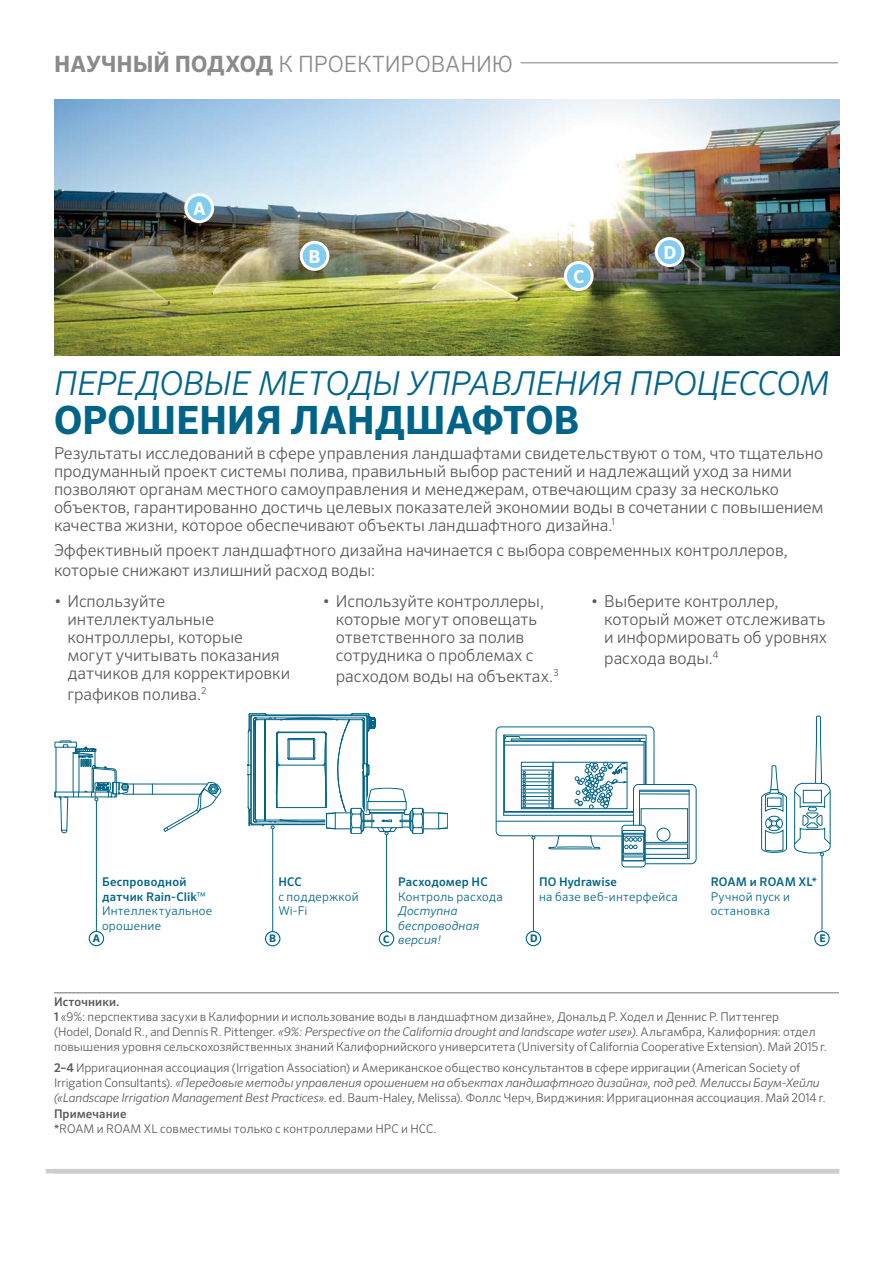
<style>
.page{position:relative;width:893px;height:1263px;background:#fff}
.page>*{position:absolute;margin:0;border:0;box-sizing:border-box;transform-origin:0 0}
.t1{font:700 39px "Sero Pro";letter-spacing:-.005em;color:#006488}
.t2{font:italic 300 33px "Sero Pro";letter-spacing:-.01em;color:#006488}
.t3{font:300 22.5px "Sero Pro";color:#8c8987}
.t4{font:700 18px "Sero Pro";color:#fff}
.t5{font:300 16.5px/18px "Sero Pro";letter-spacing:-.005em;color:#58595b}
.t6{font:300 12px/15px "Sero Pro";color:#58595b}
.t7{font:500 12px/14.4px "Sero Pro";letter-spacing:.015em;color:#006488}
.t8{font:300 12px/14.4px "Sero Pro";letter-spacing:.025em;color:#006488}
.t9{font:italic 300 12px/14.4px "Sero Pro";letter-spacing:.015em;color:#006488}
.t10{font:500 12px "Sero Pro";letter-spacing:-.005em;color:#006488}
.t11{font:700 10.5px "Sero Pro";color:#006488}
.s1{font-weight:700}
.s2{font-weight:300}
.s3{font-weight:500}
.s4{font-style:italic}
</style>
<div class="page">
<hr style="left:46px;top:1169px;width:793px;height:4px;background:#cfcdcb">
<hr style="left:521px;top:62px;width:317px;height:2px;background:#aca9a7">
<hr style="left:96px;top:801px;width:1px;height:140px;background:#006488">
<img style="left:54px;top:100px;width:785px;height:256px">
<hr style="left:54px;top:992px;width:785px;height:1px;background:#716f6c">
<svg style="left:54px;top:740px;width:167px;height:93px"></svg>
<hr style="left:533px;top:839px;width:1px;height:92px;background:#006488">
<hr style="left:822px;top:856px;width:1px;height:75px;background:#006488">
<svg style="left:248px;top:713px;width:200px;height:234px"></svg>
<div style="left:496px;top:727px;width:158px;height:109px;border:1px solid #006488;border-radius:5px"></div>
<hr style="left:496px;top:821px;width:158px;height:1px;background:#006488">
<div style="left:503px;top:735px;width:143px;height:80px;border:1px solid #006488"></div>
<svg style="left:548px;top:835px;width:52px;height:14px"></svg>
<hr style="left:504px;top:812px;width:142px;height:1px;background:#006488">
<div style="left:644px;top:741px;width:2px;height:46px;border:1px solid #006488"></div>
<svg style="left:504px;top:735px;width:141px;height:77px"></svg>
<div style="left:633px;top:784px;width:63px;height:80px;background:#fff;border-radius:5px"></div>
<div style="left:633px;top:784px;width:63px;height:80px;border:1px solid #006488;border-radius:5px"></div>
<div style="left:639px;top:790px;width:50px;height:69px;border:1px solid #006488"></div>
<hr style="left:639px;top:791px;width:50px;height:1px;background:#006488">
<hr style="left:639px;top:794px;width:50px;height:1px;background:#006488">
<div style="left:641px;top:808px;width:47px;height:34px;border:1px solid #006488"></div>
<div style="left:643px;top:844px;width:45px;height:15px;border:1px solid #006488"></div>
<hr style="left:643px;top:848px;width:45px;height:1px;background:#006488">
<hr style="left:643px;top:854px;width:45px;height:1px;background:#006488">
<div style="left:657px;top:828px;width:13px;height:13px;border:1px solid #006488;border-radius:50%"></div>
<svg style="left:622px;top:825px;width:23px;height:42px"></svg>
<div style="left:622px;top:825px;width:23px;height:42px;border:1px solid #006488;border-radius:3px"></div>
<div style="left:622px;top:830px;width:23px;height:31px;border:1px solid #006488"></div>
<svg style="left:623px;top:833px;width:21px;height:28px"></svg>
<svg style="left:761px;top:765px;width:26px;height:88px"></svg>
<svg style="left:794px;top:715px;width:37px;height:141px"></svg>
<div style="left:803px;top:790px;width:19px;height:13px;border:1px solid #006488"></div>
<div style="left:186px;top:195px;width:27px;height:27px;background:#81cdf2;border-radius:50%"></div>
<div style="left:184px;top:193px;width:30px;height:30px;border:3px solid #fff;border-radius:50%"></div>
<div style="left:301px;top:242px;width:27px;height:27px;background:#81cdf2;border-radius:50%"></div>
<div style="left:300px;top:241px;width:29px;height:30px;border:3px solid #fff;border-radius:50%"></div>
<div style="left:565px;top:263px;width:27px;height:27px;background:#81cdf2;border-radius:50%"></div>
<div style="left:564px;top:261px;width:30px;height:30px;border:3px solid #fff;border-radius:50%"></div>
<div style="left:656px;top:239px;width:27px;height:27px;background:#81cdf2;border-radius:50%"></div>
<div style="left:655px;top:237px;width:29px;height:30px;border:3px solid #fff;border-radius:50%"></div>
<div style="left:89px;top:931px;width:15px;height:15px;background:#fff;border-radius:50%"></div>
<div style="left:89px;top:931px;width:15px;height:15px;border:1px solid #006488;border-radius:50%"></div>
<div style="left:266px;top:931px;width:14px;height:15px;background:#fff;border-radius:50%"></div>
<div style="left:265px;top:931px;width:15px;height:15px;border:1px solid #006488;border-radius:50%"></div>
<div style="left:379px;top:931px;width:15px;height:15px;background:#fff;border-radius:50%"></div>
<div style="left:379px;top:931px;width:15px;height:15px;border:1px solid #006488;border-radius:50%"></div>
<div style="left:526px;top:931px;width:15px;height:15px;border:1px solid #006488;border-radius:50%"></div>
<div style="left:814px;top:931px;width:16px;height:15px;border:1px solid #006488;border-radius:50%"></div>
<h3 class="t3" style="left:54px;top:50px;width:460px"><span class="s1">НАУЧНЫЙ ПОДХОД</span> К ПРОЕКТИРОВАНИЮ</h3>
<p class="t4" style="left:193px;top:198px;width:14px">А</p>
<p class="t4" style="left:308px;top:245px;width:14px">B</p>
<p class="t4" style="left:573px;top:266px;width:12px">C</p>
<p class="t4" style="left:664px;top:242px;width:14px">D</p>
<h2 class="t2" style="left:54px;top:363px;width:777px">ПЕРЕДОВЫЕ МЕТОДЫ УПРАВЛЕНИЯ ПРОЦЕССОМ</h2>
<h1 class="t1" style="left:54px;top:397px;width:527px">ОРОШЕНИЯ ЛАНДШАФТОВ</h1>
<p class="t5" style="left:54px;top:444px;width:771px">Результаты исследований в сфере управления ландшафтами свидетельствуют о том, что тщательно продуманный проект системы полива, правильный выбор растений и надлежащий уход за ними позволяют органам местного самоуправления и менеджерам, отвечающим сразу за несколько объектов, гарантированно достичь целевых показателей экономии воды в сочетании с повышением качества жизни, которое обеспечивают объекты ландшафтного дизайна.<sup>1</sup></p>
<p class="t5" style="left:54px;top:539px;width:736px;line-height:20.2px">Эффективный проект ландшафтного дизайна начинается с выбора современных контроллеров, которые снижают излишний расход воды:</p>
<p class="t5" style="left:67px;top:592px;width:224px;text-indent:-13px">• Используйте интеллектуальные контроллеры, которые могут учитывать показания датчиков для корректировки</p>
<p class="t5" style="left:67px;top:685px;width:141px">графиков полива.<sup>2</sup></p>
<p class="t5" style="left:604px;top:592px;width:224px;text-indent:-13px">• Выберите контроллер, который может отслеживать и информировать об уровнях</p>
<p class="t5" style="left:604px;top:649px;width:116px">расхода воды.<sup>4</sup></p>
<p class="t5" style="left:322px;top:592px;width:223px;text-align:center">• Используйте контроллеры, которые могут оповещать ответственного за полив сотрудника о проблемах с</p>
<p class="t5" style="left:336px;top:667px;width:224px">расходом воды на объектах.<sup>3</sup></p>
<p class="t7" style="left:278px;top:875px;width:25px">HCC</p>
<p class="t8" style="left:278px;top:889px;width:82px">с поддержкой<br>Wi-Fi</p>
<p class="t7" style="left:398px;top:875px;width:91px">Расходомер HC</p>
<p class="t8" style="left:398px;top:889px;width:106px">Контроль расхода</p>
<p class="t9" style="left:398px;top:904px;width:82px">Доступна беспроводная версия!</p>
<p class="t7" style="left:539px;top:875px;width:79px">ПО Hydrawise</p>
<p class="t8" style="left:539px;top:889px;width:140px">на базе веб-интерфейса</p>
<p class="t10" style="left:711px;top:875px;width:108px">ROAM и ROAM XL*</p>
<p class="t8" style="left:711px;top:889px;width:81px">Ручной пуск и остановка</p>
<p class="t7" style="left:102px;top:875px;width:112px">Беспроводной датчик Rain-Clik<span class="s2">™<br>Интеллектуальное орошение</span></p>
<p class="t11" style="left:93px;top:932px;width:9px">А</p>
<p class="t11" style="left:269px;top:932px;width:9px">B</p>
<p class="t11" style="left:383px;top:933px;width:8px">C</p>
<p class="t11" style="left:530px;top:932px;width:9px">D</p>
<p class="t11" style="left:819px;top:932px;width:8px">E</p>
<p class="t6" style="left:54px;top:994px;width:775px"><span class="s3">Источники.<br>1</span> «9%: перспектива засухи в Калифорнии и использование воды в ландшафтном дизайне», Дональд Р. Ходел и Деннис Р. Питтенгер<br>(Hodel, Donald R., and Dennis R. Pittenger. <span class="s4">«9%: Perspective on the California drought and landscape water use»)</span>. Альгамбра, Калифорния: отдел повышения уровня сельскохозяйственных знаний Калифорнийского университета (University of California Cooperative Extension). Май 2015 г.</p>
<p class="t6" style="left:54px;top:1060px;width:773px"><span class="s3">2–4</span> Ирригационная ассоциация (Irrigation Association) и Американское общество консультантов в сфере ирригации (American Society of<br>Irrigation Consultants). <span class="s4">«Передовые методы управления орошением на объектах ландшафтного дизайна», под ред. Мелиссы Баум-Хейли («Landscape Irrigation Management Best Practices»</span>. ed. Baum-Haley, Melissa). Фоллс Черч, Вирджиния: Ирригационная ассоциация. Май 2014 г.</p>
<p class="t6" style="left:54px;top:1106px;width:384px"><span class="s3">Примечание<br>*</span>ROAM и ROAM XL совместимы только с контроллерами HPC и HCC.</p>
</div>
